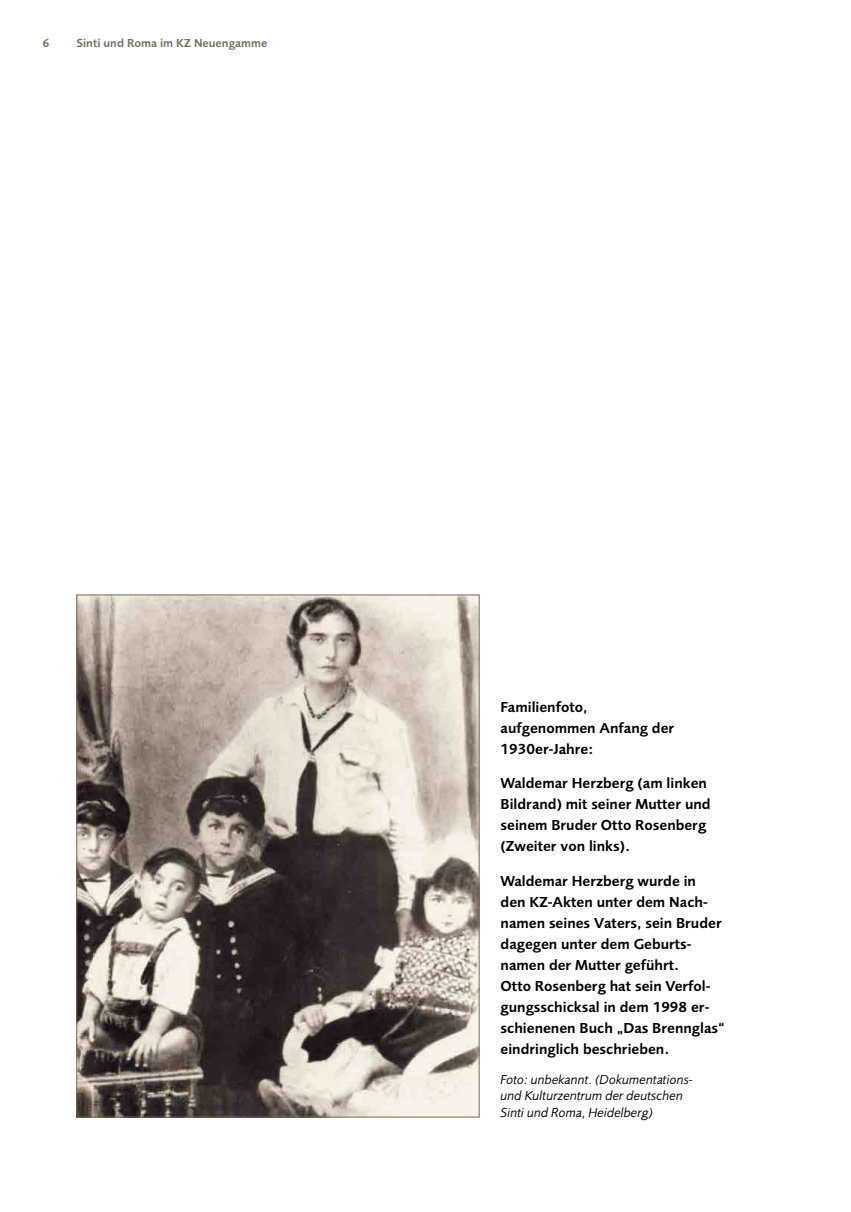
<style>
.page{position:relative;width:851px;height:1212px;background:#fff}
.page>*{position:absolute;margin:0;border:0;box-sizing:border-box;transform-origin:0 0}
.t1{font:600 15px/21px "Foundry Sans";color:#000}
.t2{font:italic 13.5px/16.5px "Foundry Sans";color:#000}
.t3{font:600 12px "Foundry Sans";color:#75705f}
</style>
<div class="page">
<img style="left:79px;top:597px;width:398px;height:518px">
<p class="t3" style="left:43px;top:34px;width:8px">6</p>
<p class="t3" style="left:77px;top:34px;width:192px">Sinti und Roma im KZ Neuengamme</p>
<p class="t1" style="left:500px;top:695px;width:175px">Familienfoto, aufgenommen Anfang der<br>1930er-Jahre:</p>
<p class="t1" style="left:500px;top:771px;width:211px">Waldemar Herzberg (am linken<br>Bildrand) mit seiner Mutter und seinem Bruder Otto Rosenberg (Zweiter von links).</p>
<p class="t1" style="left:500px;top:869px;width:225px">Waldemar Herzberg wurde in den KZ-Akten unter dem Nach&shy;namen seines Vaters, sein Bruder dagegen unter dem Geburts&shy;namen der Mutter geführt.<br>Otto Rosenberg hat sein Verfol&shy;gungsschicksal in dem 1998 er&shy;schienenen Buch „Das Brennglas“ eindringlich beschrieben.</p>
<p class="t2" style="left:500px;top:1070px;width:194px">Foto: unbekannt. (Dokumentations&shy;und Kulturzentrum der deutschen<br>Sinti und Roma, Heidelberg)</p>
</div>
